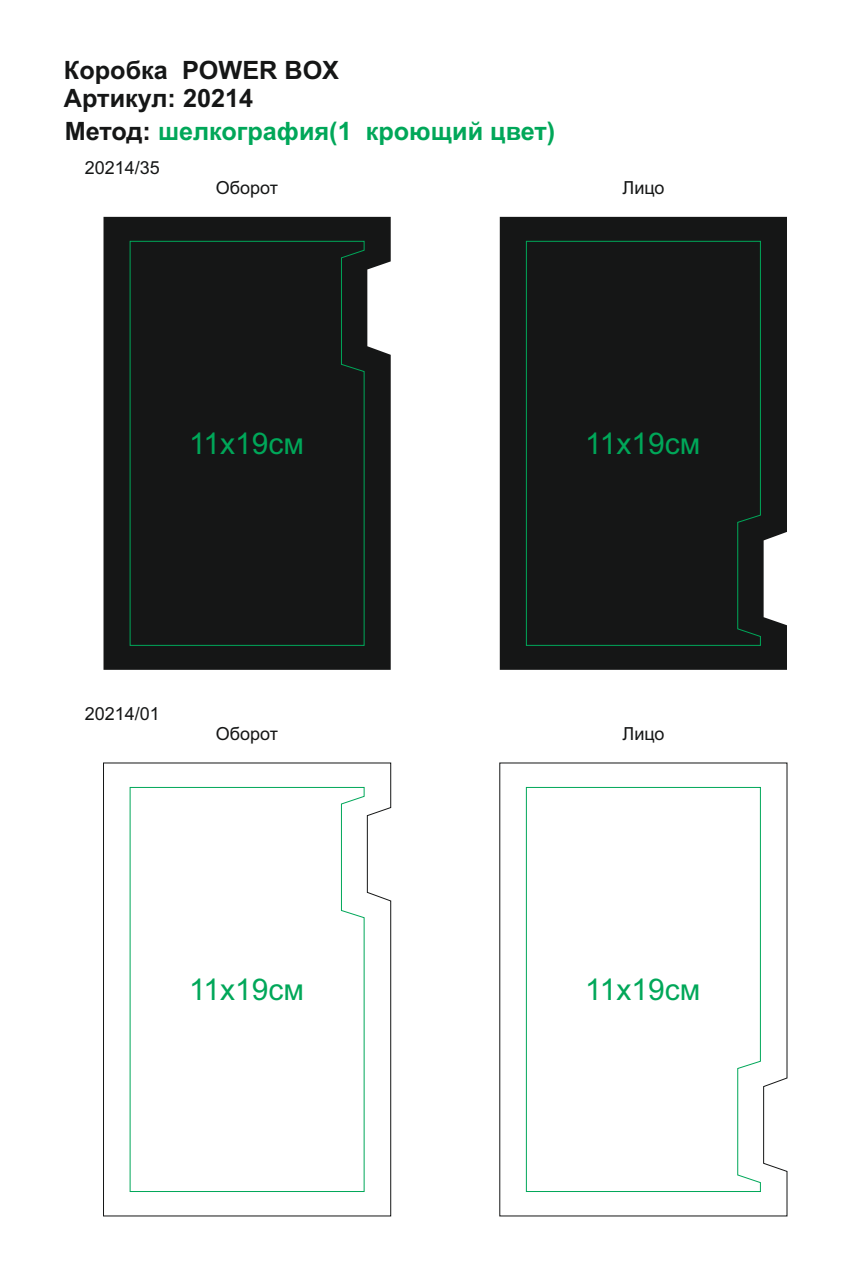
<style>
.page{position:relative;width:851px;height:1276px;background:#fff}
.page>*{position:absolute;margin:0;border:0;box-sizing:border-box;transform-origin:0 0}
.t1{font:29.92px "Arial";color:#00a759}
.t2{font:700 25.2px "Arial";color:#00a759}
.t3{font:700 25.2px/28.2px "Arial";color:#151616}
.t4{font:18px "Arial";color:#151616}
.s1{color:#151616}
</style>
<div class="page">
<svg style="left:103px;top:217px;width:287px;height:453px;background:#232525"></svg>
<div style="left:130px;top:241px;width:234px;height:405px;background:#151616"></div>
<svg style="left:499px;top:217px;width:287px;height:453px;background:#242625"></svg>
<div style="left:526px;top:241px;width:234px;height:405px;background:#151616"></div>
<svg style="left:103px;top:762px;width:288px;height:454px"></svg>
<svg style="left:130px;top:787px;width:234px;height:405px"></svg>
<svg style="left:499px;top:762px;width:288px;height:454px"></svg>
<svg style="left:526px;top:787px;width:234px;height:405px"></svg>
<h2 class="t3" style="left:64px;top:58px;width:276px">Коробка POWER BOX<br>Артикул: 20214</h2>
<h2 class="t2" style="left:65px;top:121px;width:492px"><span class="s1">Метод:</span> шелкография(1 кроющий цвет)</h2>
<p class="t4" style="left:85px;top:160px;width:77px">20214/35</p>
<p class="t4" style="left:216px;top:180px;width:64px">Оборот</p>
<p class="t4" style="left:622px;top:181px;width:43px">Лицо</p>
<h1 class="t1" style="left:189px;top:432px;width:116px">11х19см</h1>
<h1 class="t1" style="left:585px;top:432px;width:116px">11х19см</h1>
<p class="t4" style="left:85px;top:706px;width:77px">20214/01</p>
<p class="t4" style="left:216px;top:726px;width:64px">Оборот</p>
<p class="t4" style="left:622px;top:727px;width:43px">Лицо</p>
<h1 class="t1" style="left:189px;top:978px;width:116px">11х19см</h1>
<h1 class="t1" style="left:585px;top:978px;width:116px">11х19см</h1>
</div>
